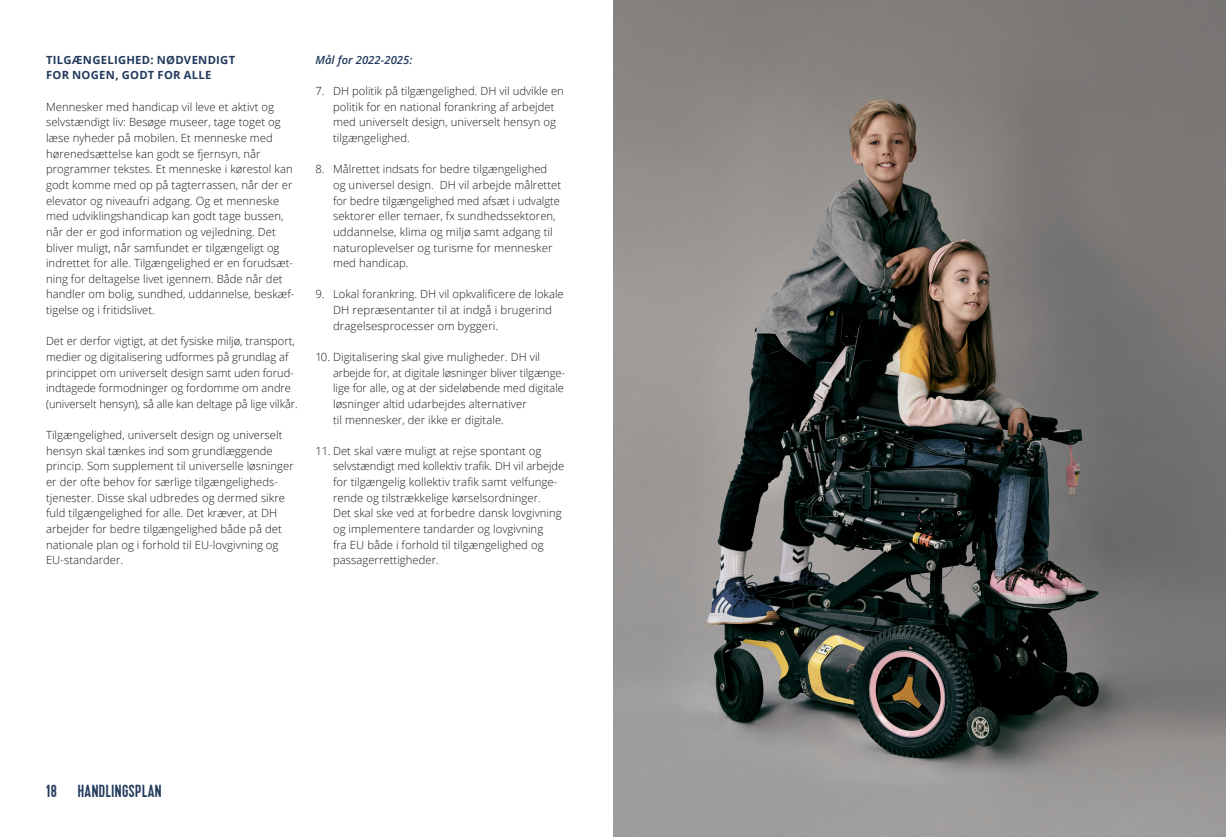
<style>
.page{position:relative;width:1226px;height:837px;background:#fff}
.page>*{position:absolute;margin:0;border:0;box-sizing:border-box;transform-origin:0 0}
.t1{font:17.5px "Kapra";letter-spacing:.03em;color:#233b5d}
.Brødtekst{font:300 11.25px/15.6px "Open Sans";letter-spacing:.005em;color:#171919}
.Brødtekst-2{font:700 11.25px "Open Sans";letter-spacing:.025em;color:#233b5d}
.Brødtekst-3{font:italic 600 11.25px "Open Sans";letter-spacing:.005em;color:#233b5d}
</style>
<div class="page">
<img style="left:613px;top:0;width:613px;height:836px">
<p class="Brødtekst-2" style="left:46px;top:52px;width:191px">TILGÆNGELIGHED: NØDVENDIGT</p>
<p class="Brødtekst-2" style="left:46px;top:67px;width:167px">FOR NOGEN, GODT FOR ALLE</p>
<p class="Brødtekst" style="left:46px;top:98px;width:250px">Mennesker med handicap vil leve et aktivt og selvstændigt liv: Besøge museer, tage toget og læse nyheder på mobilen. Et menneske med hørenedsættelse kan godt se fjernsyn, når programmer tekstes. Et menneske i kørestol kan godt komme med op på tagterrassen, når der er elevator og niveaufri adgang. Og et menneske med udviklingshandicap kan godt tage bussen, når der er god information og vejledning. Det bliver muligt, når samfundet er tilgængeligt og indrettet for alle. Tilgængelighed er en forudsæt&shy;ning for deltagelse livet igennem. Både når det handler om bolig, sundhed, uddannelse, beskæf&shy;tigelse og i fritidslivet.</p>
<p class="Brødtekst" style="left:46px;top:333px;width:250px">Det er derfor vigtigt, at det fysiske miljø, transport, medier og digitalisering udformes på grundlag af</p>
<p class="Brødtekst" style="left:46px;top:364px;width:249px">princippet om universelt design samt uden forud-</p>
<p class="Brødtekst" style="left:46px;top:380px;width:253px">indtagede formodninger og fordomme om andre (universelt hensyn), så alle kan deltage på lige vilkår.</p>
<p class="Brødtekst" style="left:46px;top:427px;width:249px">Tilgængelighed, universelt design og universelt hensyn skal tænkes ind som grundlæggende princip. Som supplement til universelle løsninger er der ofte behov for særlige tilgængeligheds&shy;tjenester. Disse skal udbredes og dermed sikre fuld tilgængelighed for alle. Det kræver, at DH arbejder for bedre tilgængelighed både på det nationale plan og i forhold til EU-lovgivning og EU-standarder.</p>
<p class="Brødtekst-3" style="left:315px;top:52px;width:99px">Mål for 2022-2025:</p>
<p class="Brødtekst" style="left:333px;top:83px;width:232px;text-indent:-18px">7. DH politik på tilgængelighed. DH vil udvikle en politik for en national forankring af arbejdet med universelt design, universelt hensyn og tilgængelighed.</p>
<p class="Brødtekst" style="left:333px;top:161px;width:230px;text-indent:-18px">8. Målrettet indsats for bedre tilgængelighed og universel design. DH vil arbejde målrettet</p>
<p class="Brødtekst" style="left:333px;top:192px;width:228px">for bedre tilgængelighed med afsæt i udvalgte</p>
<p class="Brødtekst" style="left:333px;top:208px;width:224px">sektorer eller temaer, fx sundhedssektoren,</p>
<p class="Brødtekst" style="left:333px;top:223px;width:221px;text-align:justify">uddannelse, klima og miljø samt adgang til naturoplevelser og turisme for mennesker med handicap.</p>
<p class="Brødtekst" style="left:333px;top:286px;width:232px;text-indent:-18px">9. Lokal forankring. DH vil opkvalificere de lokale<br>DH repræsentanter til at indgå i brugerind dragelsesprocesser om byggeri.</p>
<p class="Brødtekst" style="left:333px;top:348px;width:233px;text-indent:-18px">10. Digitalisering skal give muligheder. DH vil arbejde for, at digitale løsninger bliver tilgænge&shy;lige for alle, og at der sideløbende med digitale løsninger altid udarbejdes alternativer<br>til mennesker, der ikke er digitale.</p>
<p class="Brødtekst" style="left:333px;top:442px;width:233px;text-indent:-18px">11. Det skal være muligt at rejse spontant og selvstændigt med kollektiv trafik. DH vil arbejde for tilgængelig kollektiv trafik samt velfunge&shy;rende og tilstrækkelige kørselsordninger.<br>Det skal ske ved at forbedre dansk lovgivning og implementere tandarder og lovgivning<br>fra EU både i forhold til tilgængelighed og passagerrettigheder.</p>
<p class="t1" style="left:46px;top:781px;width:117px">18 HANDLINGSPLAN</p>
</div>
